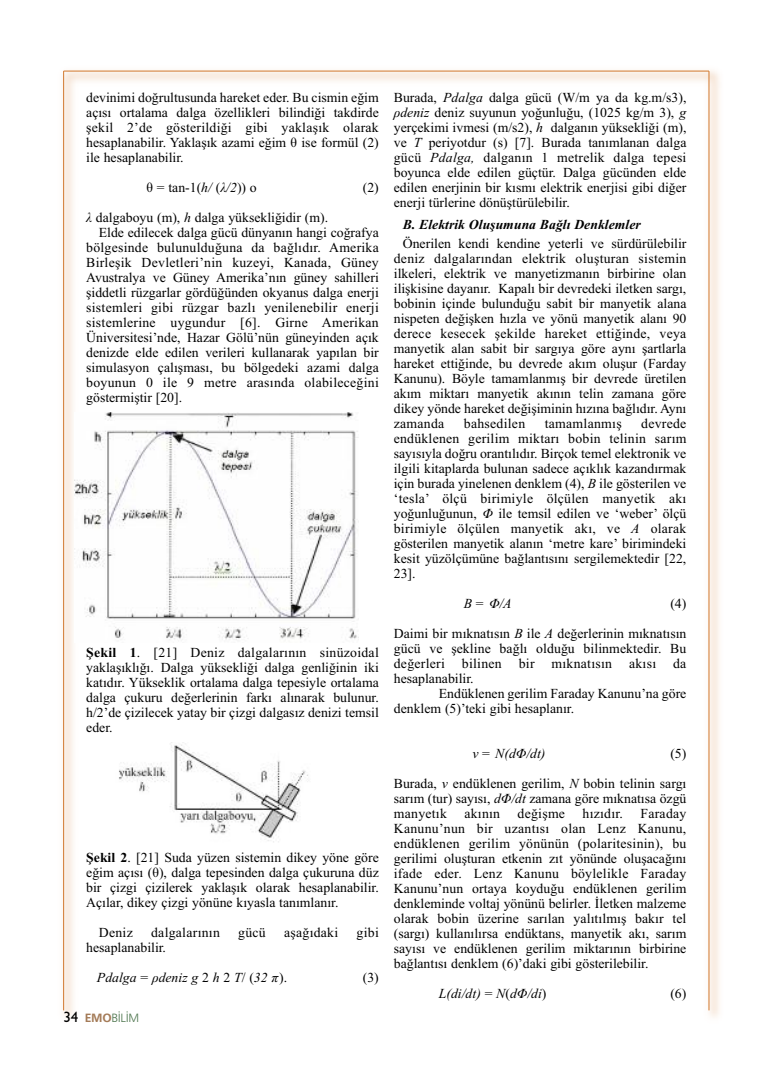
<style>
.page{position:relative;width:773px;height:1074px;background:#fff}
.page>*{position:absolute;margin:0;border:0;box-sizing:border-box;transform-origin:0 0}
.t1{font:13.75px/15px "Times New Roman";color:#000;text-align:justify}
.t2{font:13.75px "Times New Roman";letter-spacing:.02em;color:#000}
.t3{font:italic 700 13.75px "Times New Roman";color:#000}
.t4{font:italic 13.75px "Times New Roman";color:#000}
.t5{font:12.5px "Frugal";letter-spacing:-.025em;color:#4a734b}
.s1{font-style:italic}
.s2{font-weight:700}
.s3{font-family:"Gill Sans";font-size:15px;color:#000}
.s4{font-weight:700;color:#a47b58}
.s5{font-style:normal}
</style>
<div class="page">
<img style="left:62px;top:70px;width:658px;height:947px">
<hr style="left:63px;top:71px;width:1px;height:939px;background:#d1772b">
<hr style="left:708px;top:71px;width:1px;height:939px;background:#d1772b">
<hr style="left:64px;top:71px;width:644px;height:1px;background:#d1772b">
<img style="left:75px;top:412px;width:283px;height:231px">
<img style="left:110px;top:742px;width:206px;height:103px">
<p class="t1" style="left:86px;top:90px;width:294px">devinimi doğrultusunda hareket eder. Bu cismin eğim açısı ortalama dalga özellikleri bilindiği takdirde şekil 2’de gösterildiği gibi yaklaşık olarak hesaplanabilir. Yaklaşık azami eğim θ ise formül (2) ile hesaplanabilir.</p>
<p class="t1" style="left:146px;top:180px;width:112px">θ = tan-1(<span class="s1">h/</span> (<span class="s1">λ/2</span>)) o</p>
<p class="t1" style="left:363px;top:180px;width:18px">(2)</p>
<p class="t1" style="left:86px;top:210px;width:243px"><span class="s1">λ</span> dalgaboyu (m), <span class="s1">h</span> dalga yüksekliğidir (m).</p>
<p class="t1" style="left:99px;top:225px;width:281px">Elde edilecek dalga gücü dünyanın hangi coğrafya</p>
<p class="t2" style="left:86px;top:239px;width:294px">bölgesinde bulunulduğuna da bağlıdır. Amerika</p>
<p class="t2" style="left:86px;top:254px;width:294px">Birleşik Devletleri’nin kuzeyi, Kanada, Güney</p>
<p class="t1" style="left:86px;top:270px;width:294px">Avustralya ve Güney Amerika’nın güney sahilleri</p>
<p class="t1" style="left:86px;top:285px;width:294px">şiddetli rüzgarlar gördüğünden okyanus dalga enerji</p>
<p class="t2" style="left:86px;top:299px;width:294px">sistemleri gibi rüzgar bazlı yenilenebilir enerji</p>
<p class="t2" style="left:86px;top:314px;width:294px">sistemlerine uygundur [6]. Girne Amerikan</p>
<p class="t1" style="left:86px;top:330px;width:294px">Üniversitesi’nde, Hazar Gölü’nün güneyinden açık</p>
<p class="t1" style="left:86px;top:345px;width:294px">denizde elde edilen verileri kullanarak yapılan bir</p>
<p class="t1" style="left:86px;top:360px;width:294px">simulasyon çalışması, bu bölgedeki azami dalga</p>
<p class="t2" style="left:86px;top:374px;width:294px">boyunun 0 ile 9 metre arasında olabileceğini</p>
<p class="t1" style="left:86px;top:390px;width:97px">göstermiştir [20].</p>
<p class="t1" style="left:86px;top:645px;width:294px"><span class="s2">Şekil 1</span>. [21] Deniz dalgalarının sinüzoidal yaklaşıklığı. Dalga yüksekliği dalga genliğinin iki katıdır. Yükseklik ortalama dalga tepesiyle ortalama dalga çukuru değerlerinin farkı alınarak bulunur. h/2’de çizilecek yatay bir çizgi dalgasız denizi temsil eder.</p>
<p class="t1" style="left:86px;top:850px;width:294px"><span class="s2">Şekil 2</span>. [21] Suda yüzen sistemin dikey yöne göre eğim açısı (θ), dalga tepesinden dalga çukuruna düz bir çizgi çizilerek yaklaşık olarak hesaplanabilir.<br>Açılar, dikey çizgi yönüne kıyasla tanımlanır.</p>
<p class="t1" style="left:99px;top:925px;width:35px">Deniz</p>
<p class="t2" style="left:151px;top:924px;width:70px">dalgalarının</p>
<p class="t1" style="left:238px;top:925px;width:29px">gücü</p>
<p class="t2" style="left:284px;top:924px;width:56px">aşağıdaki</p>
<p class="t1" style="left:356px;top:925px;width:24px">gibi</p>
<p class="t1" style="left:97px;top:932px;width:191px;line-height:30px;text-indent:-11px">hesaplanabilir.<br><span class="s1">Pdalga</span> = <span class="s1">ρdeniz g</span> 2 <span class="s1">h</span> 2 <span class="s1">T</span>/ (<span class="s1">32 π</span>).</p>
<p class="t1" style="left:363px;top:970px;width:18px">(3)</p>
<p class="t5" style="left:64px;top:1010px;width:77px"><span class="s3">34</span> <span class="s4">EMO</span>BİLİM</p>
<p class="t1" style="left:394px;top:90px;width:294px">Burada, <span class="s1">Pdalga</span> dalga gücü (W/m ya da kg.m/s3), <span class="s1">ρdeniz</span> deniz suyunun yoğunluğu, (1025 kg/m 3), <span class="s1">g </span>yerçekimi ivmesi (m/s2), <span class="s1">h</span> dalganın yüksekliği (m), ve <span class="s1">T</span> periyotdur (s) [7]. Burada tanımlanan dalga gücü <span class="s1">Pdalga,</span> dalganın 1 metrelik dalga tepesi boyunca elde edilen güçtür. Dalga gücünden elde edilen enerjinin bir kısmı elektrik enerjisi gibi diğer enerji türlerine dönüştürülebilir.</p>
<p class="t3" style="left:403px;top:217px;width:239px">B. Elektrik Oluşumuna Bağlı Denklemler</p>
<p class="t1" style="left:394px;top:236px;width:294px;text-indent:9px">Önerilen kendi kendine yeterli ve sürdürülebilir deniz dalgalarından elektrik oluşturan sistemin ilkeleri, elektrik ve manyetizmanın birbirine olan ilişkisine dayanır. Kapalı bir devredeki iletken sargı, bobinin içinde bulunduğu sabit bir manyetik alana nispeten değişken hızla ve yönü manyetik alanı 90 derece kesecek şekilde hareket ettiğinde, veya manyetik alan sabit bir sargıya göre aynı şartlarla hareket ettiğinde, bu devrede akım oluşur (Farday Kanunu). Böyle tamamlanmış bir devrede üretilen akım miktarı manyetik akının telin zamana göre dikey yönde hareket değişiminin hızına bağlıdır. Aynı zamanda</p>
<p class="t1" style="left:394px;top:416px;width:294px;text-indent:247px">devrede endüklenen gerilim miktarı bobin telinin sarım sayısıyla doğru orantılıdır. Birçok temel elektronik ve ilgili kitaplarda bulunan sadece açıklık kazandırmak için burada yinelenen denklem (4), <span class="s1">B</span> ile gösterilen ve ‘tesla’ ölçü birimiyle ölçülen manyetik akı yoğunluğunun, <span class="s1">Φ</span> ile temsil edilen ve ‘weber’ ölçü birimiyle ölçülen manyetik akı, ve <span class="s1">A</span> olarak gösterilen manyetik alanın ‘metre kare’ birimindeki kesit yüzölçümüne bağlantısını sergilemektedir [22, 23].</p>
<p class="t4" style="left:463px;top:595px;width:49px">B = Φ/A</p>
<p class="t2" style="left:464px;top:415px;width:63px">bahsedilen</p>
<p class="t2" style="left:544px;top:415px;width:78px">tamamlanmış</p>
<p class="t1" style="left:394px;top:588px;width:294px;line-height:30px;text-align:right">(4)<br>Daimi bir mıknatısın <span class="s1">B</span> ile <span class="s1">A</span> değerlerinin mıknatısın</p>
<p class="t1" style="left:394px;top:641px;width:294px">gücü ve şekline bağlı olduğu bilinmektedir. Bu değerleri bilinen bir mıknatısın akısı da hesaplanabilir.</p>
<p class="t1" style="left:394px;top:686px;width:294px;text-indent:45px">Endüklenen gerilim Faraday Kanunu’na göre denklem (5)’teki gibi hesaplanır.</p>
<p class="t4" style="left:472px;top:745px;width:75px">v = N(dΦ/dt)</p>
<p class="t1" style="left:394px;top:738px;width:294px;line-height:30px;text-align:right">(5)<br>Burada, <span class="s1">v</span> endüklenen gerilim, <span class="s1">N</span> bobin telinin sargı</p>
<p class="t1" style="left:394px;top:791px;width:294px">sarım (tur) sayısı, <span class="s1">dΦ/dt</span> zamana göre mıknatısa özgü manyetık</p>
<p class="t1" style="left:394px;top:806px;width:294px;text-indent:246px">Faraday Kanunu’nun bir uzantısı olan Lenz Kanunu, endüklenen gerilim yönünün (polaritesinin), bu gerilimi oluşturan etkenin zıt yönünde oluşacağını ifade eder. Lenz Kanunu böylelikle Faraday Kanunu’nun ortaya koyduğu endüklenen gerilim denkleminde voltaj yönünü belirler. İletken malzeme olarak bobin üzerine sarılan yalıtılmış bakır tel (sargı) kullanılırsa endüktans, manyetik akı, sarım sayısı ve endüklenen gerilim miktarının birbirine bağlantısı denklem (6)’daki gibi gösterilebilir.</p>
<p class="t4" style="left:439px;top:985px;width:109px">L(di/dt) <span class="s5">=</span> N<span class="s5">(</span>dΦ/di<span class="s5">)</span></p>
<p class="t1" style="left:670px;top:986px;width:18px">(6)</p>
<p class="t1" style="left:464px;top:806px;width:37px">akının</p>
<p class="t2" style="left:517px;top:805px;width:49px">değişme</p>
<p class="t2" style="left:582px;top:805px;width:42px">hızıdır.</p>
</div>
